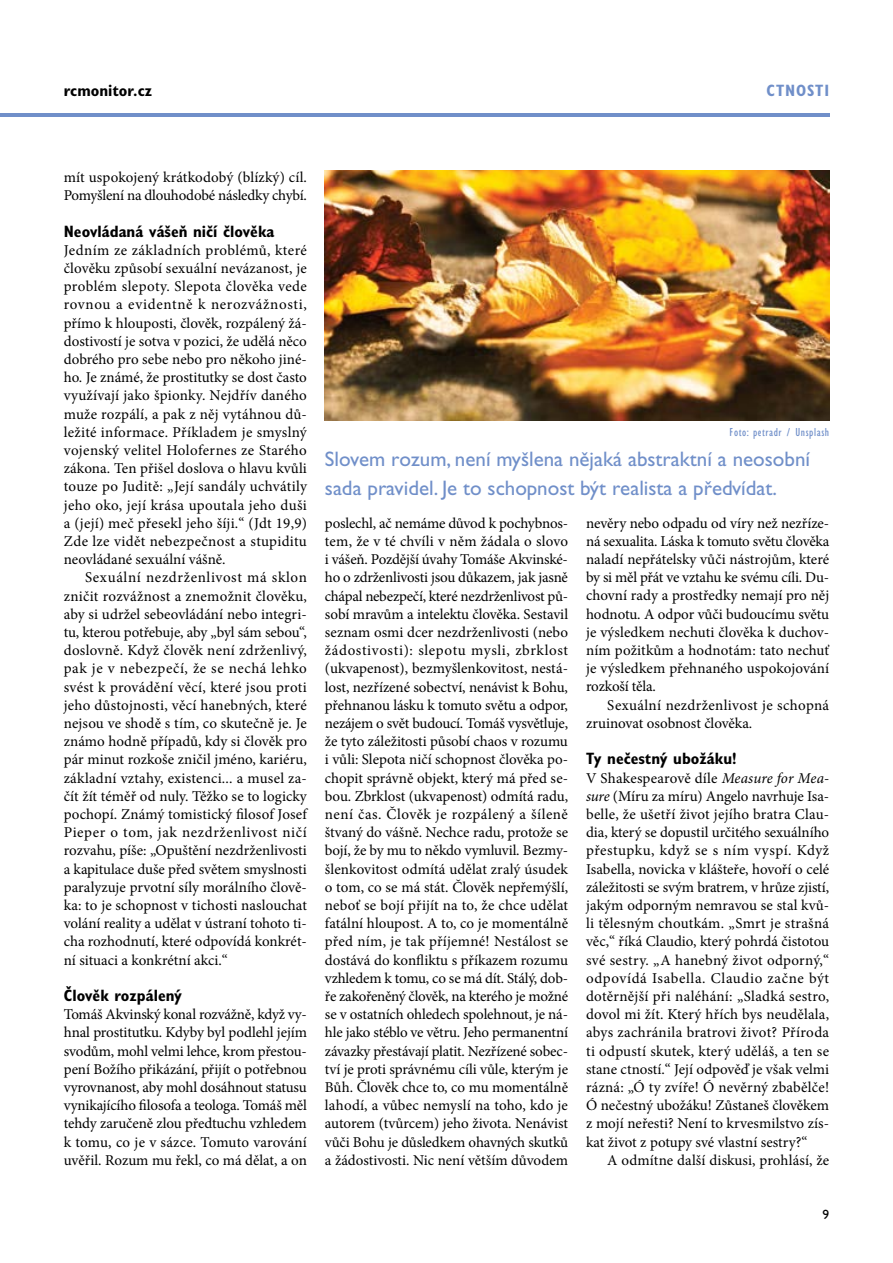
<style>
.page{position:relative;width:893px;height:1263px;background:#fff}
.page>*{position:absolute;margin:0;border:0;box-sizing:border-box;transform-origin:0 0}
.t1{font:21px/28.5px "Gill Sans Std";color:#708fc9}
.t2{font:700 condensed 16.5px "Gill Sans Std";color:#000}
.t3{font:700 condensed 16.5px "Gill Sans Std";color:#708fc9}
.t4{font:15px/18.1px "Minion Pro";color:#000;text-align:justify}
.t5{font:13.5px "Gill Sans Std";color:#000}
.t6{font:condensed 12px "Gill Sans Std";letter-spacing:.05em;color:#708fc9}
.s1{font-style:italic}
</style>
<div class="page">
<hr style="left:0;top:113px;width:829px;height:4px;background:#708fc9">
<img style="left:325px;top:170px;width:504px;height:251px">
<p class="t2" style="left:64px;top:81px;width:90px">rcmonitor.cz</p>
<p class="t3" style="left:767px;top:81px;width:20px">Ctnosti</p>
<p class="t4" style="left:64px;top:168px;width:245px">mít uspokojený krátkodobý (blízký) cíl.<br>Pomyšlení na dlouhodobé následky chybí.</p>
<p class="t2" style="left:64px;top:221px;width:212px">Neovládaná vášeň ničí člověka</p>
<p class="t4" style="left:64px;top:241px;width:245px">Jedním ze základních problémů, které člověku způsobí sexuální nevázanost, je problém slepoty. Slepota člověka vede rovnou a evidentně k nerozvážnosti, přímo k hlouposti, člověk, rozpálený žá&shy;dostivostí je sotva v pozici, že udělá něco dobrého pro sebe nebo pro někoho jiné&shy;ho. Je známé, že prostitutky se dost často využívají jako špionky. Nejdřív daného muže rozpálí, a pak z něj vytáhnou dů&shy;ležité informace. Příkladem je smyslný vojenský velitel Holofernes ze Starého zákona. Ten přišel doslova o hlavu kvůli touze po Juditě: „Její sandály uchvátily jeho oko, její krása upoutala jeho duši a (její) meč přesekl jeho šíji.“ (Jdt 19,9)<br>Zde lze vidět nebezpečnost a stupiditu neovládané sexuální vášně.</p>
<p class="t4" style="left:64px;top:568px;width:245px;text-indent:21px">Sexuální nezdrženlivost má sklon zničit rozvážnost a znemožnit člověku, aby si udržel sebeovládání nebo integri&shy;tu, kterou potřebuje, aby „byl sám sebou“, doslovně. Když člověk není zdrženlivý, pak je v nebezpečí, že se nechá lehko svést k provádění věcí, které jsou proti jeho důstojnosti, věcí hanebných, které nejsou ve shodě s tím, co skutečně je. Je známo hodně případů, kdy si člověk pro pár minut rozkoše zničil jméno, kariéru, základní vztahy, existenci... a musel za&shy;čít žít téměř od nuly. Těžko se to logicky pochopí. Známý tomistický filosof Josef Pieper o tom, jak nezdrženlivost ničí rozvahu, píše: „Opuštění nezdrženlivosti a kapitulace duše před světem smyslnosti paralyzuje prvotní síly morálního člově&shy;ka: to je schopnost v tichosti naslouchat volání reality a udělat v ústraní tohoto ti&shy;cha rozhodnutí, které odpovídá konkrét&shy;ní situaci a konkrétní akci.“</p>
<p class="t2" style="left:64px;top:986px;width:120px">Člověk rozpálený</p>
<p class="t4" style="left:64px;top:1005px;width:245px">Tomáš Akvinský konal rozvážně, když vy&shy;hnal prostitutku. Kdyby byl podlehl jejím svodům, mohl velmi lehce, krom přestou&shy;pení Božího přikázání, přijít o potřebnou vyrovnanost, aby mohl dosáhnout statusu vynikajícího filosofa a teologa. Tomáš měl tehdy zaručeně zlou předtuchu vzhledem k tomu, co je v sázce. Tomuto varování uvěřil. Rozum mu řekl, co má dělat, a on</p>
<p class="t6" style="left:730px;top:425px;width:101px">Foto: petradr / Unsplash</p>
<h1 class="t1" style="left:325px;top:445px;width:487px">Slovem rozum, není myšlena nějaká abstraktní a neosobní sada pravidel. Je to schopnost být realista a předvídat.</h1>
<p class="t4" style="left:325px;top:514px;width:245px">poslechl, ač nemáme důvod k pochybnos&shy;tem, že v té chvíli v něm žádala o slovo i vášeň. Pozdější úvahy Tomáše Akvinské&shy;ho o zdrženlivosti jsou důkazem, jak jasně chápal nebezpečí, které nezdrženlivost pů&shy;sobí mravům a intelektu člověka. Sestavil seznam osmi dcer nezdrženlivosti (nebo žádostivosti): slepotu mysli, zbrklost (ukvapenost), bezmyšlenkovitost, nestá&shy;lost, nezřízené sobectví, nenávist k Bohu, přehnanou lásku k tomuto světu a odpor, nezájem o svět budoucí. Tomáš vysvětluje, že tyto záležitosti působí chaos v rozumu i vůli: Slepota ničí schopnost člověka po&shy;chopit správně objekt, který má před se&shy;bou. Zbrklost (ukvapenost) odmítá radu, není čas. Člověk je rozpálený a šíleně štvaný do vášně. Nechce radu, protože se bojí, že by mu to někdo vymluvil. Bezmy&shy;šlenkovitost odmítá udělat zralý úsudek o tom, co se má stát. Člověk nepřemýšlí, neboť se bojí přijít na to, že chce udělat fatální hloupost. A to, co je momentálně před ním, je tak příjemné! Nestálost se dostává do konfliktu s příkazem rozumu vzhledem k tomu, co se má dít. Stálý, dob&shy;ře zakořeněný člověk, na kterého je možné se v ostatních ohledech spolehnout, je ná&shy;hle jako stéblo ve větru. Jeho permanentní závazky přestávají platit. Nezřízené sobec&shy;tví je proti správnému cíli vůle, kterým je Bůh. Člověk chce to, co mu momentálně lahodí, a vůbec nemyslí na toho, kdo je autorem (tvůrcem) jeho života. Nenávist vůči Bohu je důsledkem ohavných skutků a žádostivosti. Nic není větším důvodem</p>
<p class="t4" style="left:586px;top:514px;width:245px">nevěry nebo odpadu od víry než nezříze&shy;ná sexualita. Láska k tomuto světu člověka naladí nepřátelsky vůči nástrojům, které by si měl přát ve vztahu ke svému cíli. Du&shy;chovní rady a prostředky nemají pro něj hodnotu. A odpor vůči budoucímu světu je výsledkem nechuti člověka k duchov&shy;ním požitkům a hodnotám: tato nechuť je výsledkem přehnaného uspokojování rozkoší těla.</p>
<p class="t4" style="left:586px;top:696px;width:245px;text-indent:21px">Sexuální nezdrženlivost je schopná zruinovat osobnost člověka.</p>
<p class="t2" style="left:586px;top:749px;width:152px">Ty nečestný ubožáku!</p>
<p class="t4" style="left:586px;top:769px;width:245px">V Shakespearově díle <span class="s1">Measure for Mea&shy;sure</span> (Míru za míru) Angelo navrhuje Isa&shy;belle, že ušetří život jejího bratra Clau&shy;dia, který se dopustil určitého sexuálního přestupku, když se s ním vyspí. Když Isabella, novicka v klášteře, hovoří o celé záležitosti se svým bratrem, v hrůze zjistí, jakým odporným nemravou se stal kvů&shy;li tělesným choutkám. „Smrt je strašná věc,“ říká Claudio, který pohrdá čistotou své sestry. „A hanebný život odporný,“ odpovídá Isabella. Claudio začne být dotěrnější při naléhání: „Sladká sestro, dovol mi žít. Který hřích bys neudělala, abys zachránila bratrovi život? Příroda ti odpustí skutek, který uděláš, a ten se stane ctností.“ Její odpověď je však velmi rázná: „Ó ty zvíře! Ó nevěrný zbabělče!<br>Ó nečestný ubožáku! Zůstaneš člověkem z mojí neřesti? Není to krvesmilstvo zís&shy;kat život z potupy své vlastní sestry?“</p>
<p class="t4" style="left:607px;top:1151px;width:223px">A odmítne další diskusi, prohlásí, že</p>
<p class="t5" style="left:822px;top:1207px;width:8px">9</p>
</div>
